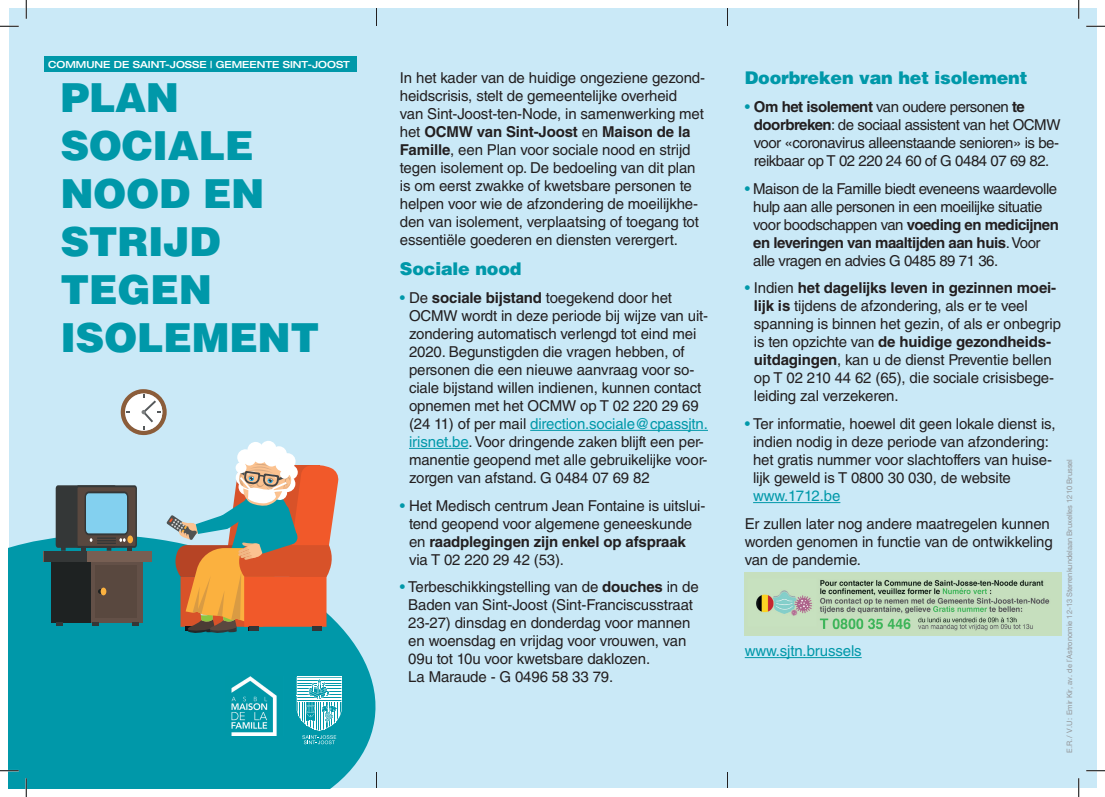
<style>
.page{position:relative;width:1105px;height:797px;background:#fff}
.page>*{position:absolute;margin:0;border:0;box-sizing:border-box;transform-origin:0 0}
.t1{font:900 40px/48px "Helvetica LT Std";letter-spacing:-.01em;color:#0098a9}
.t2{font:900 17.5px "Helvetica LT Std";letter-spacing:-.01em;color:#0098a9}
.t3{font:15px/18px "Helvetica LT Std";letter-spacing:-.01em;color:#231f20}
.t4{font:15px/18px "Helvetica LT Std";letter-spacing:-.03em;color:#231f20}
.t5{font:15px "Helvetica LT Std";letter-spacing:-.01em;color:#0098a9}
.t6{font:500 expanded 9.75px "Helvetica Neue LT Std";color:#fff}
.t7{font:7.5px "Helvetica Neue";color:#939598}
.s1{font-weight:700}
.s2{color:#0098a9}
</style>
<div class="page">
<div style="left:9px;top:9px;width:1087px;height:779px;background:#cae9f7"></div>
<svg style="left:727px;top:9px;width:1px;height:17px"></svg>
<svg style="left:376px;top:9px;width:1px;height:17px"></svg>
<svg style="left:727px;top:772px;width:1px;height:16px"></svg>
<div style="left:44px;top:56px;width:313px;height:16px;background:#0098a9"></div>
<hr style="left:530px;top:430px;width:178px;height:1px;background:#0098a9">
<hr style="left:409px;top:448px;width:59px;height:1px;background:#0098a9">
<hr style="left:753px;top:502px;width:87px;height:1px;background:#0098a9">
<hr style="left:745px;top:657px;width:117px;height:1px;background:#0098a9">
<svg style="left:9px;top:519px;width:368px;height:269px;background:#1aa2b2"></svg>
<div style="left:51px;top:560px;width:91px;height:62px;background:#635047"></div>
<div style="left:51px;top:560px;width:39px;height:62px;background:#1e2222"></div>
<svg style="left:56px;top:485px;width:81px;height:65px;background:#576f76"></svg>
<div style="left:44px;top:550px;width:108px;height:11px;background:#775f53"></div>
<div style="left:44px;top:550px;width:42px;height:11px;background:#343737"></div>
<div style="left:96px;top:565px;width:41px;height:52px;background:#59483f"></div>
<svg style="left:132px;top:622px;width:7px;height:4px"></svg>
<svg style="left:92px;top:622px;width:7px;height:4px"></svg>
<svg style="left:56px;top:622px;width:6px;height:4px"></svg>
<svg style="left:98px;top:589px;width:4px;height:5px"></svg>
<div style="left:101px;top:587px;width:5px;height:8px;background:#fbb140;border-radius:50%"></div>
<div style="left:270px;top:446px;width:17px;height:17px;background:#fff;border-radius:50%"></div>
<div style="left:260px;top:440px;width:17px;height:17px;background:#fff;border-radius:50%"></div>
<div style="left:247px;top:441px;width:17px;height:17px;background:#fff;border-radius:50%"></div>
<div style="left:237px;top:449px;width:17px;height:17px;background:#fff;border-radius:50%"></div>
<svg style="left:121px;top:389px;width:46px;height:46px"></svg>
<svg style="left:166px;top:452px;width:173px;height:182px"></svg>
<svg style="left:297px;top:676px;width:45px;height:68px;background:#6ec4ce"></svg>
<img style="left:225px;top:676px;width:58px;height:59px">
<img style="left:745px;top:572px;width:316px;height:63px">
<svg style="left:0;top:25px;width:19px;height:2px"></svg>
<svg style="left:1086px;top:25px;width:19px;height:2px"></svg>
<svg style="left:0;top:770px;width:19px;height:1px"></svg>
<svg style="left:1086px;top:770px;width:19px;height:1px"></svg>
<svg style="left:25px;top:0;width:2px;height:19px"></svg>
<svg style="left:25px;top:778px;width:2px;height:19px"></svg>
<svg style="left:1078px;top:0;width:1px;height:19px"></svg>
<svg style="left:1078px;top:778px;width:1px;height:19px"></svg>
<p class="t6" style="left:48px;top:58px;width:303px">COMMUNE DE SAINT-JOSSE | GEMEENTE SINT-JOOST</p>
<h1 class="t1" style="left:60px;top:72px;width:260px">PLAN<br>SOCIALE<br>NOOD EN<br>STRIJD<br>TEGEN<br>ISOLEMENT</h1>
<p class="t3" style="left:400px;top:68px;width:307px">In het kader van de huidige ongeziene gezond&shy;heidscrisis, stelt de gemeentelijke overheid<br>van Sint-Joost-ten-Node, in samenwerking met het <span class="s1">OCMW van Sint-Joost</span> en <span class="s1">Maison de la Famille</span>, een Plan voor sociale nood en strijd tegen isolement op. De bedoeling van dit plan is om eerst zwakke of kwetsbare personen te helpen voor wie de afzondering de moeilijkhe&shy;den van isolement, verplaatsing of toegang tot essentiële goederen en diensten verergert.</p>
<p class="t2" style="left:400px;top:257px;width:123px">Sociale nood</p>
<p class="t3" style="left:409px;top:288px;width:301px;text-indent:-9px"><span class="s2">•</span> De <span class="s1">sociale bijstand</span> toegekend door het OCMW wordt in deze periode bij wijze van uit&shy;zondering automatisch verlengd tot eind mei 2020. Begunstigden die vragen hebben, of personen die een nieuwe aanvraag voor so&shy;ciale bijstand willen indienen, kunnen contact opnemen met het OCMW op T 02 220 29 69 (24 11) of per mail <span class="s2">direction.sociale@cpassjtn. irisnet.be</span>. Voor dringende zaken blijft een per&shy;manentie geopend met alle gebruikelijke voor&shy;zorgen van afstand. G 0484 07 69 82</p>
<p class="t3" style="left:409px;top:496px;width:298px;text-indent:-9px"><span class="s2">•</span> Het Medisch centrum Jean Fontaine is uitslui&shy;tend geopend voor algemene geneeskunde en <span class="s1">raadplegingen zijn enkel op afspraak </span>via T 02 220 29 42 (53).</p>
<p class="t3" style="left:408px;top:578px;width:292px;text-indent:-8px"><span class="s2">•</span> Terbeschikkingstelling van de <span class="s1">douches</span> in de Baden van Sint-Joost (Sint-Franciscusstraat 23-27) dinsdag en donderdag voor mannen en woensdag en vrijdag voor vrouwen, van 09u tot 10u voor kwetsbare daklozen.<br>La Maraude - G 0496 58 33 79.</p>
<p class="t2" style="left:745px;top:67px;width:284px">Doorbreken van het isolement</p>
<p class="t4" style="left:754px;top:98px;width:308px;text-indent:-9px"><span class="s2">•</span> <span class="s1">Om het isolement</span> van oudere personen <span class="s1">te doorbreken</span>: de sociaal assistent van het OCMW voor «coronavirus alleenstaande senioren» is be&shy;reikbaar op T 02 220 24 60 of G 0484 07 69 82.</p>
<p class="t4" style="left:753px;top:179px;width:307px;text-indent:-9px"><span class="s2">•</span> Maison de la Famille biedt eveneens waardevolle hulp aan alle personen in een moeilijke situatie voor boodschappen van <span class="s1">voeding en medicijnen en leveringen van maaltijden aan huis</span>. Voor alle vragen en advies G 0485 89 71 36.</p>
<p class="t3" style="left:754px;top:279px;width:309px;text-indent:-9px"><span class="s2">•</span> Indien <span class="s1">het dagelijks leven in gezinnen moei&shy;lijk is</span> tijdens de afzondering, als er te veel spanning is binnen het gezin, of als er onbegrip is ten opzichte van <span class="s1">de huidige gezondheids&shy;uitdagingen</span>, kan u de dienst Preventie bellen op T 02 210 44 62 (65), die sociale crisisbege&shy;leiding zal verzekeren.</p>
<p class="t3" style="left:753px;top:415px;width:304px;text-indent:-8px"><span class="s2">•</span> Ter informatie, hoewel dit geen lokale dienst is, indien nodig in deze periode van afzondering: het gratis nummer voor slachtoffers van huise&shy;lijk geweld is T 0800 30 030, de website</p>
<p class="t5" style="left:753px;top:487px;width:89px">www.1712.be</p>
<p class="t3" style="left:745px;top:514px;width:310px">Er zullen later nog andere maatregelen kunnen worden genomen in functie van de ontwikkeling van de pandemie.</p>
<p class="t7" style="left:1065px;top:753px;width:295px;rotate:-90deg">E.R. / V.U : Emir Kir, av. de l´Astronomie 12-13 Sterrenkundelaan Bruxelles 1210 Brussel</p>
<p class="t5" style="left:745px;top:642px;width:118px">www.sjtn.brussels</p>
</div>
